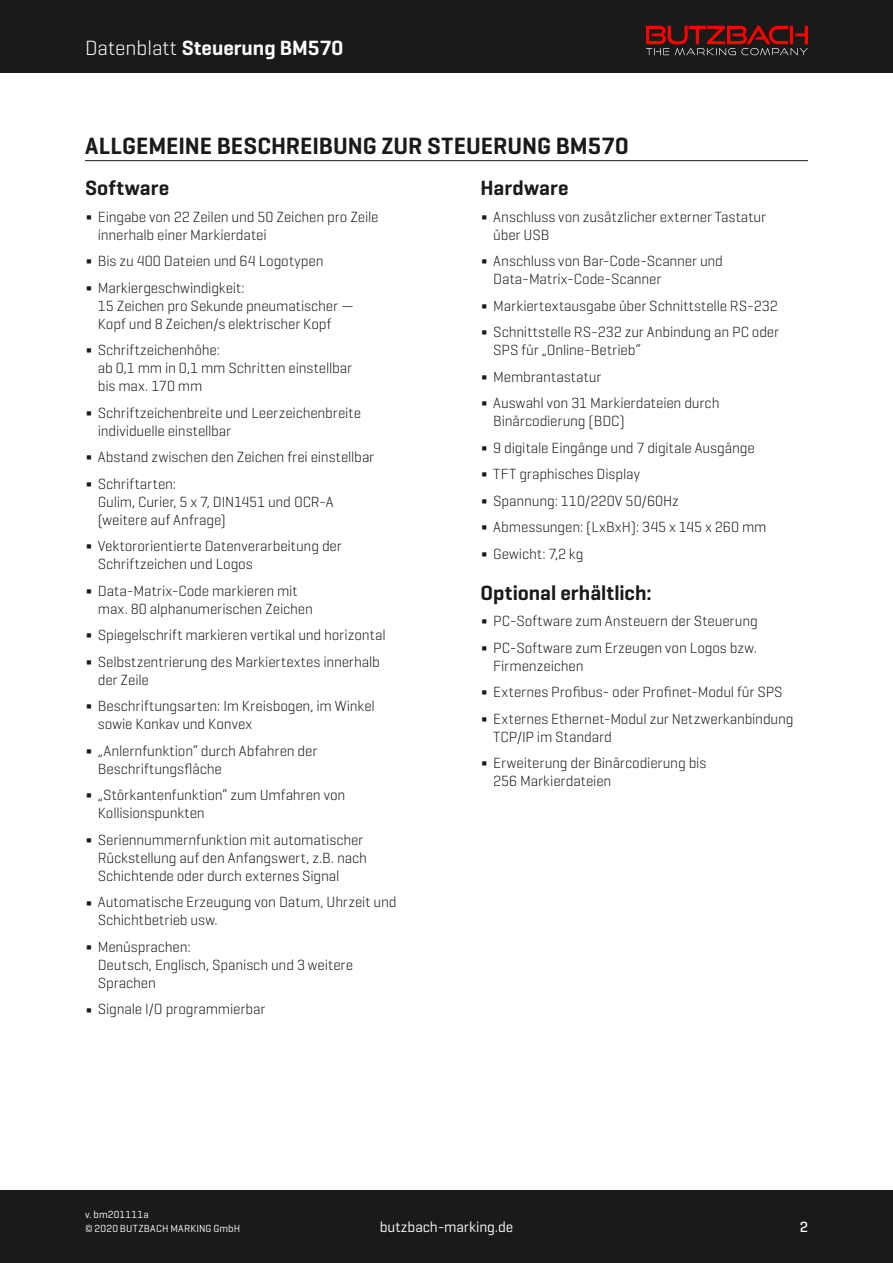
<style>
.page{position:relative;width:893px;height:1263px;background:#fff}
.page>*{position:absolute;margin:0;border:0;box-sizing:border-box;transform-origin:0 0}
.t1{font:600 24px "Geogrotesque";color:#1a1a18}
.t2{font:600 21px "Geogrotesque";letter-spacing:.005em;color:#1a1a18}
.t3{font:600 21px "Geogrotesque";color:#fff}
.t4{font:300 15px/26.5px "Geogrotesque";letter-spacing:-.01em;color:#1a1a18}
.t5{font:15px "Geogrotesque";letter-spacing:-.01em;color:#fff}
.t6{font:500 15px "Geogrotesque";color:#fff}
.t7{font:10.5px/13.5px "Geogrotesque";letter-spacing:.02em;color:#fff}
.s1{font-weight:300}
.s2{font-size:21px}
</style>
<div class="page">
<div style="left:0;top:0;width:893px;height:72px;background:#1a1a18"></div>
<div style="left:0;top:1191px;width:893px;height:72px;background:#1a1a18"></div>
<svg style="left:646px;top:26px;width:162px;height:29px"></svg>
<hr style="left:85px;top:160px;width:723px;height:1px;background:#1a1a18">
<h2 class="t3" style="left:85px;top:35px;width:260px"><span class="s1">Datenblatt</span> Steuerung BM570</h2>
<h1 class="t1" style="left:85px;top:131px;width:545px">ALLGEMEINE BESCHREIBUNG ZUR STEUERUNG BM570</h1>
<h2 class="t2" style="left:85px;top:175px;width:86px">Software</h2>
<p class="t4" style="left:98px;top:207px;width:282px;line-height:18px;text-indent:-13px"><span class="s2">Δ</span> Eingabe von 22 Zeilen und 50 Zeichen pro Zeile innerhalb einer Markierdatei</p>
<p class="t4" style="left:85px;top:247px;width:240px"><span class="s2">Δ</span> Bis zu 400 Dateien und 64 Logotypen<br><span class="s2">Δ</span> Markiergeschwindigkeit:</p>
<p class="t4" style="left:98px;top:296px;width:258px;line-height:18px">15 Zeichen pro Sekunde pneumatischer —<br>Kopf und 8 Zeichen/s elektrischer Kopf</p>
<p class="t4" style="left:98px;top:340px;width:256px;line-height:18px;text-indent:-13px"><span class="s2">Δ</span> Schriftzeichenhöhe:<br>ab 0,1 mm in 0,1 mm Schritten einstellbar bis max. 170 mm</p>
<p class="t4" style="left:98px;top:403px;width:265px;line-height:18px;text-indent:-13px"><span class="s2">Δ</span> Schriftzeichenbreite und Leerzeichenbreite individuelle einstellbar</p>
<p class="t4" style="left:85px;top:443px;width:291px"><span class="s2">Δ</span> Abstand zwischen den Zeichen frei einstellbar<br><span class="s2">Δ</span> Schriftarten:</p>
<p class="t4" style="left:98px;top:492px;width:237px;line-height:18px">Gulim, Curier, 5 x 7, DIN1451 und OCR-A (weitere auf Anfrage)</p>
<p class="t4" style="left:98px;top:537px;width:246px;line-height:18px;text-indent:-13px"><span class="s2">Δ</span> Vektororientierte Datenverarbeitung der<br>Schriftzeichen und Logos</p>
<p class="t4" style="left:98px;top:581px;width:217px;line-height:18px;text-indent:-13px"><span class="s2">Δ</span> Data-Matrix-Code markieren mit max. 80 alphanumerischen Zeichen</p>
<p class="t4" style="left:85px;top:621px;width:302px"><span class="s2">Δ</span> Spiegelschrift markieren vertikal und horizontal<br><span class="s2">Δ</span> Selbstzentrierung des Markiertextes innerhalb</p>
<p class="t4" style="left:85px;top:666px;width:291px;text-indent:13px">der Zeile<br><span class="s2">Δ</span> Beschriftungsarten: Im Kreisbogen, im Winkel</p>
<p class="t4" style="left:85px;top:710px;width:234px;text-indent:13px">sowie Konkav und Konvex<br><span class="s2">Δ</span> „Anlernfunktion“ durch Abfahren der</p>
<p class="t4" style="left:85px;top:755px;width:262px;text-indent:13px">Beschriftungsfläche<br><span class="s2">Δ</span> „Störkantenfunktion“ zum Umfahren von</p>
<p class="t4" style="left:85px;top:799px;width:280px;text-indent:13px">Kollisionspunkten<br><span class="s2">Δ</span> Seriennummernfunktion mit automatischer</p>
<p class="t4" style="left:98px;top:848px;width:271px;line-height:18px">Rückstellung auf den Anfangswert, z.B. nach<br>Schichtende oder durch externes Signal</p>
<p class="t4" style="left:98px;top:893px;width:300px;line-height:18px;text-indent:-13px"><span class="s2">Δ</span> Automatische Erzeugung von Datum, Uhrzeit und<br>Schichtbetrieb usw.</p>
<p class="t4" style="left:98px;top:937px;width:257px;line-height:18px;text-indent:-13px"><span class="s2">Δ</span> Menüsprachen:<br>Deutsch, Englisch, Spanisch und 3 weitere<br>Sprachen</p>
<p class="t4" style="left:85px;top:995px;width:182px"><span class="s2">Δ</span> Signale I/O programmierbar</p>
<h2 class="t2" style="left:480px;top:175px;width:90px">Hardware</h2>
<p class="t4" style="left:493px;top:207px;width:274px;line-height:18px;text-indent:-13px"><span class="s2">Δ</span> Anschluss von zusätzlicher externer Tastatur über USB</p>
<p class="t4" style="left:493px;top:251px;width:231px;line-height:18px;text-indent:-13px"><span class="s2">Δ</span> Anschluss von Bar-Code-Scanner und<br>Data-Matrix-Code-Scanner</p>
<p class="t4" style="left:480px;top:292px;width:300px"><span class="s2">Δ</span> Markiertextausgabe über Schnittstelle RS-232<br><span class="s2">Δ</span> Schnittstelle RS-232 zur Anbindung an PC oder</p>
<p class="t4" style="left:480px;top:336px;width:241px;text-indent:13px">SPS für „Online-Betrieb“<br><span class="s2">Δ</span> Membrantastatur<br><span class="s2">Δ</span> Auswahl von 31 Markierdateien durch</p>
<p class="t4" style="left:480px;top:407px;width:287px;text-indent:13px">Binärcodierung (BDC)<br><span class="s2">Δ</span> 9 digitale Eingänge und 7 digitale Ausgänge<br><span class="s2">Δ</span> TFT graphisches Display<br><span class="s2">Δ</span> Spannung: 110/220V 50/60Hz<br><span class="s2">Δ</span> Abmessungen: (LxBxH): 345 x 145 x 260 mm<br><span class="s2">Δ</span> Gewicht: 7,2 kg</p>
<h2 class="t2" style="left:480px;top:579px;width:173px">Optional erhältlich:</h2>
<p class="t4" style="left:480px;top:607px;width:279px"><span class="s2">Δ</span> PC-Software zum Ansteuern der Steuerung<br><span class="s2">Δ</span> PC-Software zum Erzeugen von Logos bzw.</p>
<p class="t4" style="left:480px;top:652px;width:315px;text-indent:13px">Firmenzeichen<br><span class="s2">Δ</span> Externes Profibus- oder Profinet-Modul für SPS<br><span class="s2">Δ</span> Externes Ethernet-Modul zur Netzwerkanbindung</p>
<p class="t4" style="left:480px;top:723px;width:227px;text-indent:13px">TCP/IP im Standard<br><span class="s2">Δ</span> Erweiterung der Binärcodierung bis</p>
<p class="t4" style="left:493px;top:767px;width:120px">256 Markierdateien</p>
<p class="t7" style="left:85px;top:1207px;width:157px">v. bm201111a<br>© 2020 BUTZBACH MARKING GmbH</p>
<p class="t5" style="left:380px;top:1217px;width:135px">butzbach-marking.de</p>
<p class="t6" style="left:800px;top:1217px;width:10px">2</p>
</div>
